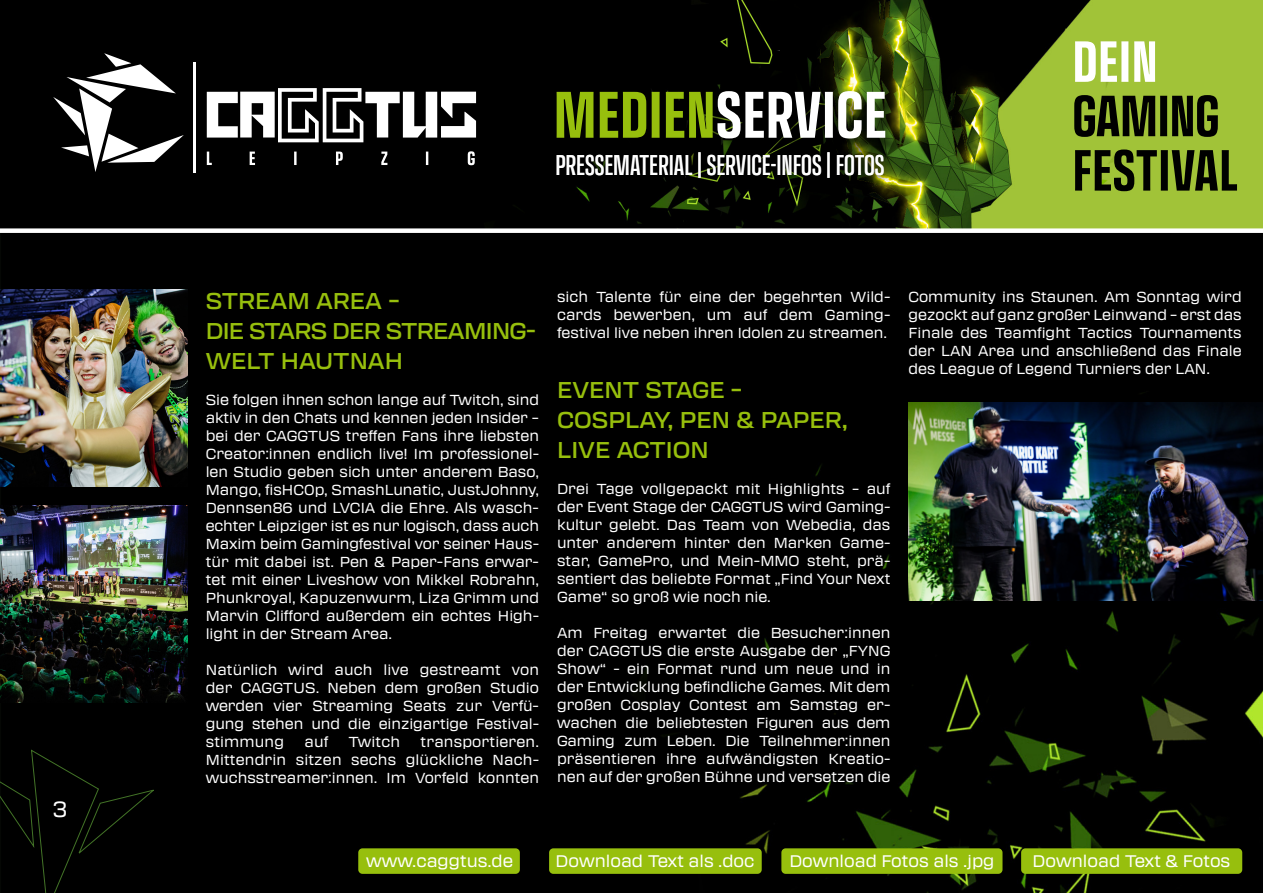
<style>
.page{position:relative;width:1263px;height:893px;background:#fff}
.page>*{position:absolute;margin:0;border:0;box-sizing:border-box;transform-origin:0 0}
.t1{font:700 condensed 64.65px "Transducer";letter-spacing:.01em;color:#fff}
.t2{font:700 condensed 57px/54.4px "Transducer";letter-spacing:.005em;color:#000}
.t3{font:700 condensed 57px "Transducer";color:#fff}
.t4{font:500 condensed 28.05px "Transducer";color:#fff}
.t5{font:500 22.5px/30px "Transducer";letter-spacing:-.03em;color:#97bf0d}
.t6{font:500 22.5px/30px "Transducer";color:#97bf0d}
.t7{font:21.6px "Transducer";color:#fff}
.t8{font:16.5px "Transducer";color:#fff}
.t9{font:14.25px/18px "Transducer";color:#fff;text-align:justify}
.s1{color:#97bf0d}
</style>
<div class="page">
<div style="left:0;top:233px;width:1263px;height:660px;background:#000"></div>
<div style="left:0;top:749px;width:156px;height:144px;background:#000"></div>
<img style="left:0;top:0;width:1263px;height:228px">
<img style="left:0;top:289px;width:187px;height:198px">
<div style="left:358px;top:848px;width:162px;height:26px;background:#97bf0d;border-radius:4px"></div>
<div style="left:549px;top:848px;width:213px;height:26px;background:#97bf0d;border-radius:4px"></div>
<div style="left:781px;top:848px;width:221px;height:26px;background:#97bf0d;border-radius:4px"></div>
<div style="left:1021px;top:848px;width:221px;height:26px;background:#97bf0d;border-radius:4px"></div>
<img style="left:0;top:505px;width:187px;height:198px">
<svg style="left:53px;top:53px;width:131px;height:119px"></svg>
<hr style="left:193px;top:63px;width:2px;height:110px;background:#fff">
<svg style="left:207px;top:88px;width:269px;height:54px"></svg>
<svg style="left:207px;top:152px;width:5px;height:13px"></svg>
<svg style="left:250px;top:152px;width:5px;height:13px"></svg>
<svg style="left:294px;top:152px;width:3px;height:13px"></svg>
<svg style="left:336px;top:152px;width:7px;height:13px"></svg>
<svg style="left:381px;top:152px;width:6px;height:13px"></svg>
<svg style="left:426px;top:152px;width:2px;height:13px"></svg>
<svg style="left:468px;top:151px;width:7px;height:14px"></svg>
<div style="left:547px;top:143px;width:346px;height:44px;background:#000;opacity:.75"></div>
<div style="left:558px;top:93px;width:344px;height:63px;background:#000;opacity:.66"></div>
<img style="left:908px;top:403px;width:355px;height:198px">
<h3 class="t7" style="left:53px;top:794px;width:16px">3</h3>
<h1 class="t1" style="left:554px;top:69px;width:334px"><span class="s1">MEDIEN</span>SERVICE</h1>
<h3 class="t4" style="left:555px;top:145px;width:331px">PRESSEMATERIAL | SERVICE-INFOS | FOTOS</h3>
<h2 class="t3" style="left:1072px;top:22px;width:86px">DEIN</h2>
<h2 class="t2" style="left:1072px;top:86px;width:167px">GAMING<br>FESTIVAL</h2>
<h3 class="t5" style="left:206px;top:285px;width:332px">STREAM AREA –<br>DIE STARS DER STREAMING-<br>WELT HAUTNAH</h3>
<p class="t9" style="left:206px;top:390px;width:335px">Sie folgen ihnen schon lange auf Twitch, sind aktiv in den Chats und kennen jeden Insider – bei der CAGGTUS treffen Fans ihre liebsten Creator:innen endlich live! Im professionel&shy;len Studio geben sich unter anderem Baso, Mango, fisHC0p, SmashLunatic, JustJohnny, Dennsen86 und LVCIA die Ehre. Als wasch&shy;echter Leipziger ist es nur logisch, dass auch Maxim beim Gamingfestival vor seiner Haus&shy;tür mit dabei ist. Pen &amp; Paper-Fans erwar&shy;tet mit einer Liveshow von Mikkel Robrahn, Phunkroyal, Kapuzenwurm, Liza Grimm und Marvin Clifford außerdem ein echtes High&shy;light in der Stream Area.</p>
<p class="t9" style="left:206px;top:660px;width:335px">Natürlich wird auch live gestreamt von der CAGGTUS. Neben dem großen Studio werden vier Streaming Seats zur Verfü&shy;gung stehen und die einzigartige Festival&shy;stimmung</p>
<p class="t9" style="left:304px;top:732px;width:25px">auf</p>
<p class="t9" style="left:349px;top:732px;width:53px">Twitch</p>
<p class="t9" style="left:206px;top:732px;width:335px;text-indent:215px">transportieren.<br>Mittendrin sitzen sechs glückliche Nach&shy;wuchsstreamer:innen. Im Vorfeld konnten</p>
<p class="t9" style="left:557px;top:287px;width:335px">sich Talente für eine der begehrten Wild&shy;cards bewerben, um auf dem Gaming&shy;festival live neben ihren Idolen zu streamen.</p>
<h3 class="t6" style="left:557px;top:374px;width:292px">EVENT STAGE –<br>COSPLAY, PEN &amp; PAPER,<br>LIVE ACTION</h3>
<p class="t9" style="left:557px;top:479px;width:335px">Drei Tage vollgepackt mit Highlights – auf der Event Stage der CAGGTUS wird Gaming&shy;kultur gelebt. Das Team von Webedia, das unter anderem hinter den Marken Game&shy;star, GamePro, und Mein-MMO steht, prä&shy;sentiert das beliebte Format „Find Your Next Game“ so groß wie noch nie.</p>
<p class="t9" style="left:557px;top:623px;width:335px">Am Freitag erwartet die Besucher:innen der CAGGTUS die erste Ausgabe der „FYNG Show“ - ein Format rund um neue und in der Entwicklung befindliche Games. Mit dem großen Cosplay Contest am Samstag er&shy;wachen die beliebtesten Figuren aus dem Gaming zum Leben. Die Teilnehmer:innen präsentieren ihre aufwändigsten Kreatio&shy;nen auf der großen Bühne und versetzen die</p>
<p class="t9" style="left:908px;top:287px;width:335px">Community ins Staunen. Am Sonntag wird gezockt auf ganz großer Leinwand – erst das Finale des Teamfight Tactics Tournaments der LAN Area und anschließend das Finale des League of Legend Turniers der LAN.</p>
<p class="t8" style="left:366px;top:850px;width:148px">www.caggtus.de</p>
<p class="t8" style="left:556px;top:850px;width:200px">Download Text als .doc</p>
<p class="t8" style="left:789px;top:850px;width:207px">Download Fotos als .jpg</p>
<p class="t8" style="left:1032px;top:850px;width:199px">Download Text &amp; Fotos</p>
</div>
